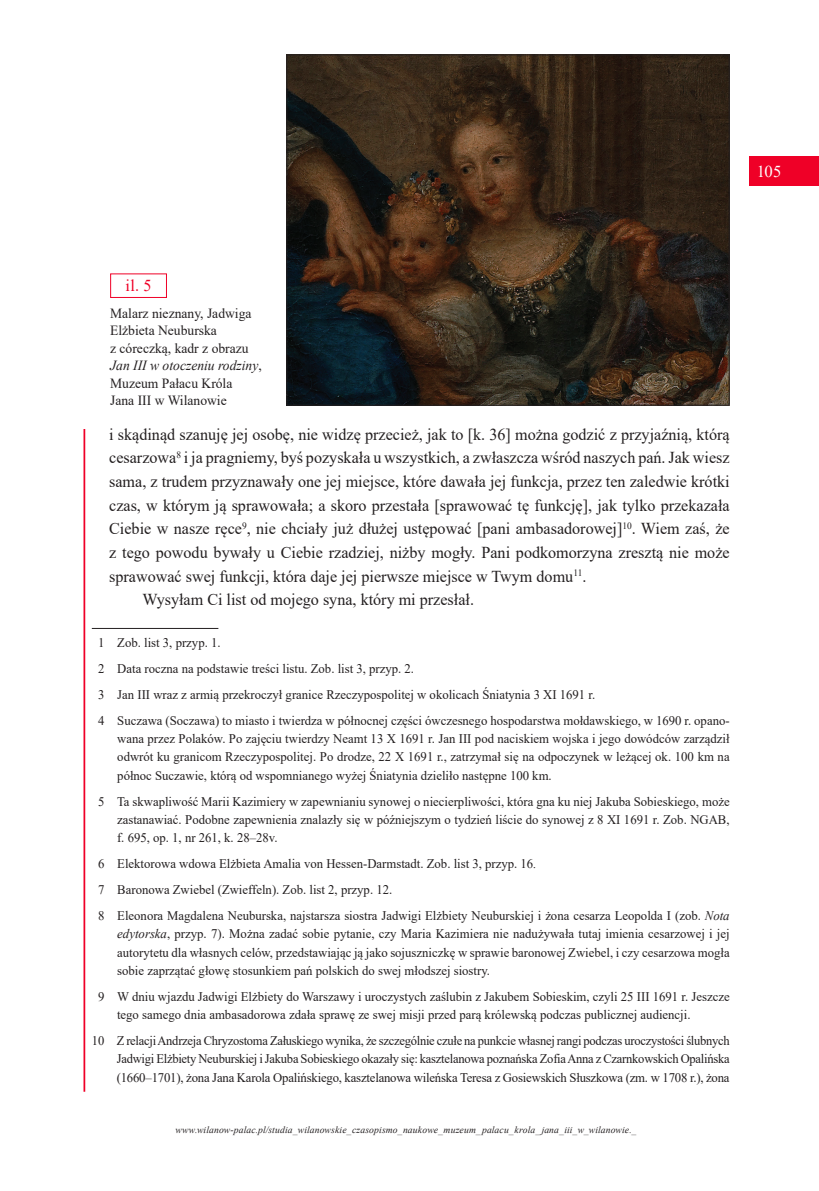
<style>
.page{position:relative;width:819px;height:1191px;background:#fff}
.page>*{position:absolute;margin:0;border:0;box-sizing:border-box;transform-origin:0 0}
.Tekst_Aneksu{font:16.62px/23.6px "Times New Roman";color:#231f20;text-align:justify}
.t1{font:16.62px "Times New Roman";color:#ef0027}
.t2{font:16.62px "Times New Roman";color:#fff}
.t3{font:14px/17.5px "Times New Roman";color:#231f20}
.przypis_w_aneksie{font:13.12px/18.4px "Times New Roman";color:#231f20;text-align:justify}
.przypis_w_aneksie-2{font:13.12px/18.4px "Times New Roman";color:#231f20;text-align:justify;scale:.95 1}
.t4{font:italic 9.62px "Times New Roman";letter-spacing:.015em;color:#231f20}
.s1{font-style:italic}
</style>
<div class="page">
<hr style="left:83px;top:55px;width:2px;height:1036px;background:#ef0027">
<div style="left:749px;top:156px;width:70px;height:30px;background:#ef0027"></div>
<hr style="left:92px;top:628px;width:126px;height:1px;background:#231f20">
<img style="left:288px;top:57px;width:439px;height:346px">
<div style="left:286px;top:55px;width:443px;height:350px;border:1px solid #231f20"></div>
<div style="left:110px;top:273px;width:57px;height:25px;border:1px solid #ef0027"></div>
<div style="left:73px;top:46px;width:21px;height:382px;background:#fff"></div>
<p class="t2" style="left:756px;top:160px;width:26px">105</p>
<p class="t1" style="left:126px;top:274px;width:27px">il. 5</p>
<p class="t3" style="left:110px;top:304px;width:153px">Malarz nieznany, Jadwiga<br>Elżbieta Neuburska<br>z córeczką, kadr z obrazu<br><span class="s1">Jan III w otoczeniu rodziny</span>,<br>Muzeum Pałacu Króla<br>Jana III w Wilanowie</p>
<p class="Tekst_Aneksu" style="left:109px;top:422px;width:622px">i skądinąd szanuję jej osobę, nie widzę przecież, jak to [k. 36] można godzić z przyjaźnią, którą cesarzowa<sup>8</sup> i ja pragniemy, byś pozyskała u wszystkich, a zwłaszcza wśród naszych pań. Jak wiesz sama, z trudem przyznawały one jej miejsce, które dawała jej funkcja, przez ten zaledwie krótki czas, w którym ją sprawowała; a skoro przestała [sprawować tę funkcję], jak tylko przekazała Ciebie w nasze ręce<sup>9</sup>, nie chciały już dłużej ustępować [pani ambasadorowej]<sup>10</sup>. Wiem zaś, że z tego powodu bywały u Ciebie rzadziej, niżby mogły. Pani podkomorzyna zresztą nie może sprawować swej funkcji, która daje jej pierwsze miejsce w Twym domu<sup>11</sup>.</p>
<p class="Tekst_Aneksu" style="left:142px;top:587px;width:333px">Wysyłam Ci list od mojego syna, który mi przesłał.</p>
<p class="przypis_w_aneksie" style="left:98px;top:633px;width:124px">1 Zob. list 3, przyp. 1.</p>
<p class="przypis_w_aneksie" style="left:98px;top:659px;width:317px">2 Data roczna na podstawie treści listu. Zob. list 3, przyp. 2.</p>
<p class="przypis_w_aneksie" style="left:98px;top:685px;width:498px">3 Jan III wraz z armią przekroczył granice Rzeczypospolitej w okolicach Śniatynia 3 XI 1691 r.</p>
<p class="przypis_w_aneksie" style="left:117px;top:710px;width:614px;text-indent:-19px">4 Suczawa (Soczawa) to miasto i twierdza w północnej części ówczesnego hospodarstwa mołdawskiego, w 1690 r. opano&shy;wana przez Polaków. Po zajęciu twierdzy Neamt 13 X 1691 r. Jan III pod naciskiem wojska i jego dowódców zarządził odwrót ku granicom Rzeczypospolitej. Po drodze, 22 X 1691 r., zatrzymał się na odpoczynek w leżącej ok. 100 km na północ Suczawie, którą od wspomnianego wyżej Śniatynia dzieliło następne 100 km.</p>
<p class="przypis_w_aneksie" style="left:117px;top:791px;width:614px;text-indent:-19px">5 Ta skwapliwość Marii Kazimiery w zapewnianiu synowej o niecierpliwości, która gna ku niej Jakuba Sobieskiego, może zastanawiać. Podobne zapewnienia znalazły się w późniejszym o tydzień liście do synowej z 8 XI 1691 r. Zob. NGAB, f. 695, op. 1, nr 261, k. 28–28v.</p>
<p class="przypis_w_aneksie" style="left:98px;top:854px;width:440px">6 Elektorowa wdowa Elżbieta Amalia von Hessen-Darmstadt. Zob. list 3, przyp. 16<span class="s1">.</span></p>
<p class="przypis_w_aneksie" style="left:98px;top:880px;width:295px">7 Baronowa Zwiebel (Zwieffeln). Zob. list 2, przyp. 12.</p>
<p class="przypis_w_aneksie" style="left:117px;top:906px;width:613px;text-indent:-19px">8 Eleonora Magdalena Neuburska, najstarsza siostra Jadwigi Elżbiety Neuburskiej i żona cesarza Leopolda I (zob. <span class="s1">Nota edytorska</span>, przyp. 7). Można zadać sobie pytanie, czy Maria Kazimiera nie nadużywała tutaj imienia cesarzowej i jej autorytetu dla własnych celów, przedstawiając ją jako sojuszniczkę w sprawie baronowej Zwiebel, i czy cesarzowa mogła sobie zaprzątać głowę stosunkiem pań polskich do swej młodszej siostry.</p>
<p class="przypis_w_aneksie" style="left:117px;top:987px;width:614px;text-indent:-19px">9 W dniu wjazdu Jadwigi Elżbiety do Warszawy i uroczystych zaślubin z Jakubem Sobieskim, czyli 25 III 1691 r. Jeszcze tego samego dnia ambasadorowa zdała sprawę ze swej misji przed parą królewską podczas publicznej audiencji.</p>
<p class="przypis_w_aneksie-2" style="left:117px;top:1031px;width:647px;text-indent:-25px">10 Z relacji Andrzeja Chryzostoma Załuskiego wynika, że szczególnie czułe na punkcie własnej rangi podczas uroczystości ślubnych Jadwigi Elżbiety Neuburskiej i Jakuba Sobieskiego okazały się: kasztelanowa poznańska Zofia Anna z Czarnkowskich Opalińska (1660–1701), żona Jana Karola Opalińskiego, kasztelanowa wileńska Teresa z Gosiewskich Słuszkowa (zm. w 1708 r.), żona</p>
<p class="t4" style="left:175px;top:1123px;width:462px">www.wilanow-palac.pl/studia_wilanowskie_czasopismo_naukowe_muzeum_ palacu_krola_ jana_iii_w_wilanowie._</p>
</div>
